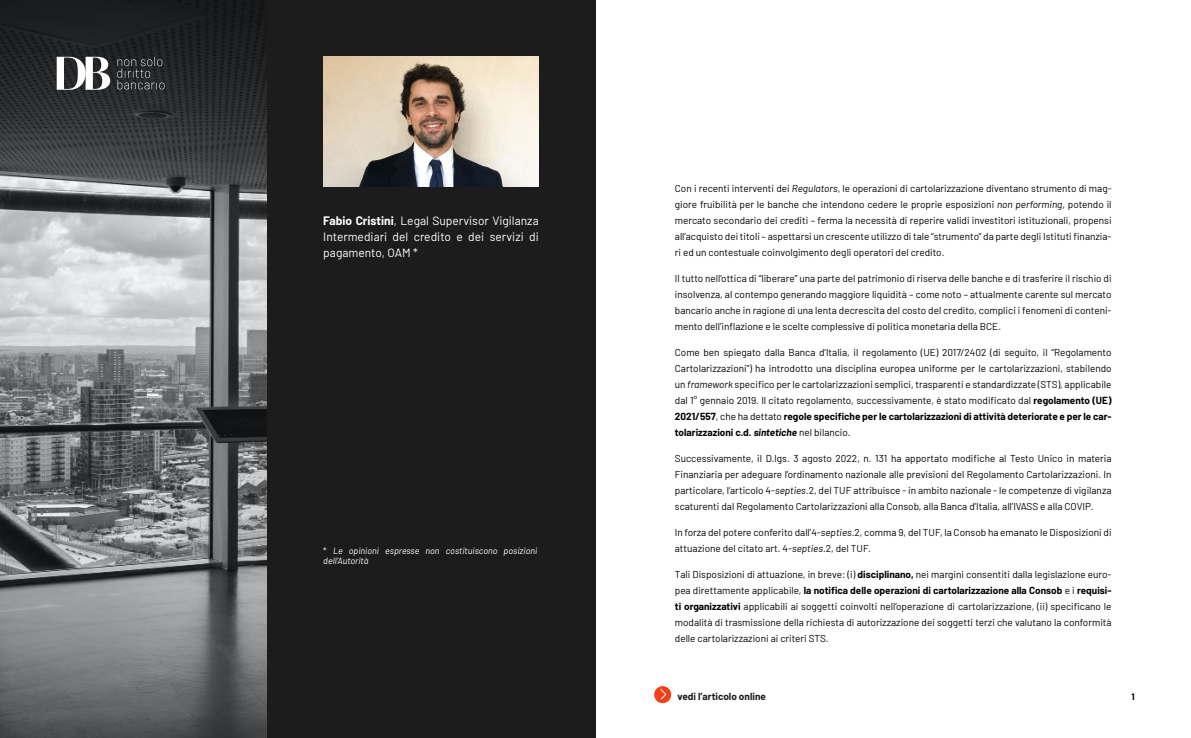
<style>
.page{position:relative;width:1191px;height:738px;background:#fff}
.page>*{position:absolute;margin:0;border:0;box-sizing:border-box;transform-origin:0 0}
.t1{font:12px/16px "Barlow";color:#fff;text-align:justify}
.t2{font:10px/16px "Barlow";color:#000;text-align:justify}
.t3{font:700 10px "Barlow";color:#1c1c1c}
.t4{font:italic 9px/10px "Barlow";color:#fff}
.t5{font:700 9px "Barlow";color:#000}
.s1{font-weight:700}
.s2{font-style:normal}
.s3{font-style:italic}
.s4{font-weight:700;font-style:italic}
</style>
<div class="page">
<svg style="left:654px;top:686px;width:18px;height:17px"></svg>
<img style="left:0;top:0;width:266px;height:737px">
<div style="left:266px;top:0;width:329px;height:737px;background:#1c1c1c"></div>
<img style="left:323px;top:57px;width:216px;height:129px">
<svg style="left:117px;top:57px;width:47px;height:32px;background:#3b3c3e"></svg>
<svg style="left:57px;top:57px;width:53px;height:33px"></svg>
<p class="t1" style="left:323px;top:211px;width:217px"><span class="s1">Fabio Cristini</span>, Legal Supervisor Vigilanza Intermediari del credito e dei servizi di pagamento, OAM *</p>
<p class="t4" style="left:323px;top:544px;width:216px"><span class="s2">*</span> Le opinioni espresse non costituiscono posizioni dell’Autorità</p>
<p class="t2" style="left:675px;top:179px;width:438px">Con i recenti interventi dei <span class="s3">Regulators</span>, le operazioni di cartolarizzazione diventano strumento di mag&shy;giore fruibilità per le banche che intendono cedere le proprie esposizioni <span class="s3">non performing</span>, potendo il mercato secondario dei crediti – ferma la necessità di reperire validi investitori istituzionali, propensi all’acquisto dei titoli – aspettarsi un crescente utilizzo di tale “strumento” da parte degli Istituti finanzia&shy;ri ed un contestuale coinvolgimento degli operatori del credito.</p>
<p class="t2" style="left:675px;top:269px;width:438px">Il tutto nell’ottica di “liberare” una parte del patrimonio di riserva delle banche e di trasferire il rischio di insolvenza, al contempo generando maggiore liquidità – come noto – attualmente carente sul mercato bancario anche in ragione di una lenta decrescita del costo del credito, complici i fenomeni di conteni&shy;mento dell’inflazione e le scelte complessive di politica monetaria della BCE.</p>
<p class="t2" style="left:675px;top:343px;width:438px">Come ben spiegato dalla Banca d’Italia, il regolamento (UE) 2017/2402 (di seguito, il “Regolamento Cartolarizzazioni”) ha introdotto una disciplina europea uniforme per le cartolarizzazioni, stabilendo un <span class="s3">framework</span> specifico per le cartolarizzazioni semplici, trasparenti e standardizzate (STS), applicabile dal 1° gennaio 2019. Il citato regolamento, successivamente, è stato modificato dal <span class="s1">regolamento (UE)<br>2021/557</span>, che ha dettato <span class="s1">regole specifiche per le cartolarizzazioni di attività deteriorate e per le car&shy;tolarizzazioni c.d.</span> <span class="s4">sintetiche</span> nel bilancio.</p>
<p class="t2" style="left:675px;top:449px;width:438px">Successivamente, il D.lgs. 3 agosto 2022, n. 131 ha apportato modifiche al Testo Unico in materia Finanziaria per adeguare l’ordinamento nazionale alle previsioni del Regolamento Cartolarizzazioni. In particolare, l’articolo 4-<span class="s3">septies</span>.2, del TUF attribuisce - in ambito nazionale - le competenze di vigilanza scaturenti dal Regolamento Cartolarizzazioni alla Consob, alla Banca d’Italia, all’IVASS e alla COVIP.</p>
<p class="t2" style="left:675px;top:523px;width:438px">In forza del potere conferito dall’4-<span class="s3">septies</span>.2, comma 9, del TUF, la Consob ha emanato le Disposizioni di attuazione del citato art. 4-<span class="s3">septies</span>.2, del TUF.</p>
<p class="t2" style="left:675px;top:565px;width:438px">Tali Disposizioni di attuazione, in breve: (i) <span class="s1">disciplinano,</span> nei margini consentiti dalla legislazione euro&shy;pea direttamente applicabile, <span class="s1">la notifica delle operazioni di cartolarizzazione alla Consob</span> e i <span class="s1">requisi&shy;ti organizzativi</span> applicabili ai soggetti coinvolti nell’operazione di cartolarizzazione, (ii) specificano le modalità di trasmissione della richiesta di autorizzazione dei soggetti terzi che valutano la conformità delle cartolarizzazioni ai criteri STS.</p>
<p class="t3" style="left:677px;top:688px;width:90px">vedi l’articolo online</p>
<p class="t5" style="left:1131px;top:689px;width:5px">1</p>
</div>
